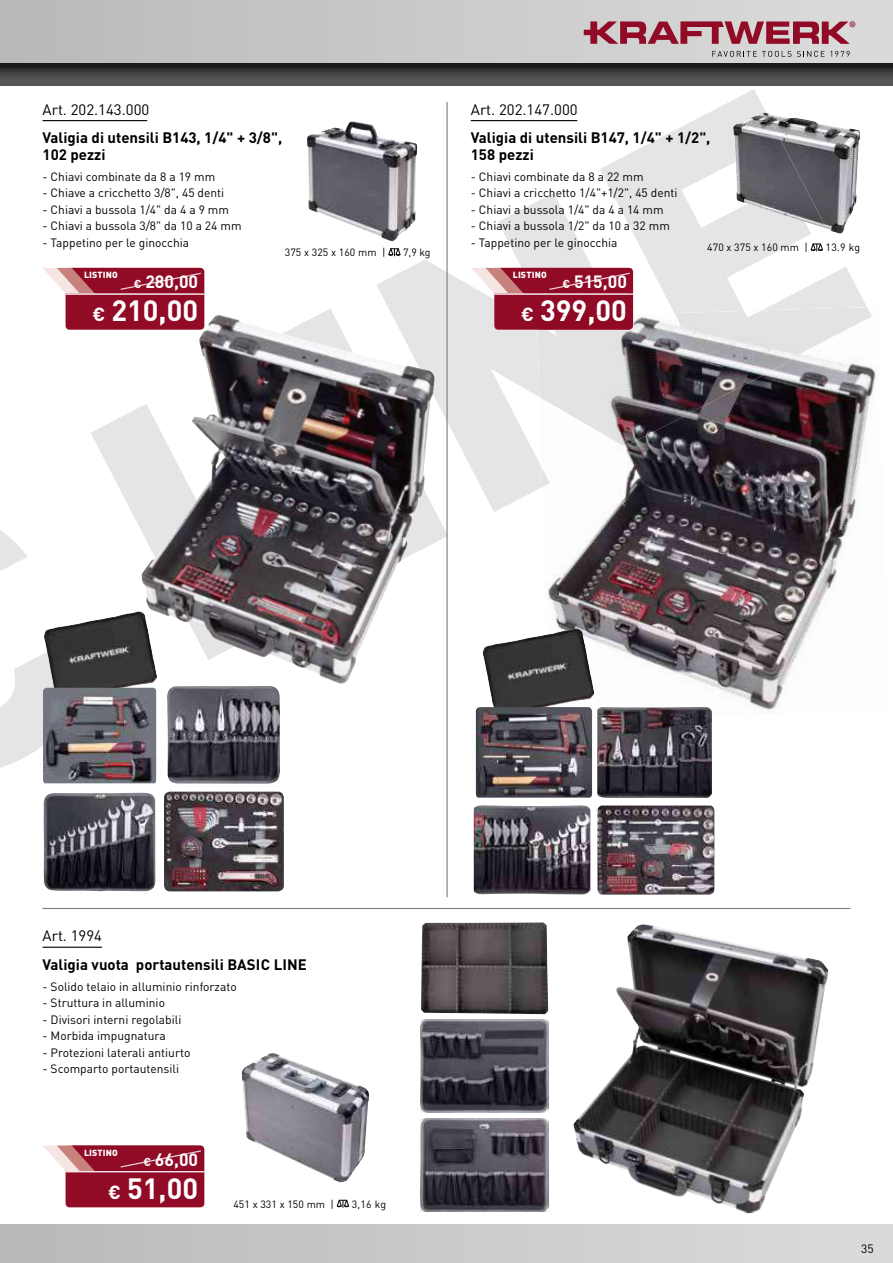
<style>
.page{position:relative;width:893px;height:1263px;background:#fff}
.page>*{position:absolute;margin:0;border:0;box-sizing:border-box;transform-origin:0 0}
.t1{font:900 359.55px "DIN Pro";color:#e5e5e5}
.t2{font:700 28.95px "DIN Pro";color:#fff}
.t3{font:700 18.75px "DIN Pro";color:#fff}
.t4{font:700 17.7px "DIN Pro";color:#fff}
.t5{font:700 15px/16.5px "DIN Pro";color:#000}
.t6{font:15px "DIN Pro";color:#000}
.t7{font:12px "DIN Pro";color:#000}
.t8{font:10.5px "DIN Pro";letter-spacing:.005em;color:#000}
.t9{font:900 8.85px "DIN Pro";letter-spacing:.02em;color:#fff}
.s1{font-size:11.4px}
.s2{font-size:18.75px}
</style>
<div class="page">
<div style="left:0;top:1225px;width:893px;height:37px;background:linear-gradient(to right,#b9b9b8,#dcdcdc)"></div>
<svg style="left:0;top:0;width:893px;height:64px;background:#c5c5c5"></svg>
<svg style="left:584px;top:21px;width:271px;height:23px;background:#af6675"></svg>
<svg style="left:712px;top:51px;width:79px;height:6px"></svg>
<svg style="left:797px;top:51px;width:27px;height:6px"></svg>
<svg style="left:830px;top:51px;width:20px;height:6px"></svg>
<img style="left:0;top:64px;width:893px;height:21px">
<svg style="left:337px;top:1199px;width:12px;height:9px"></svg>
<hr style="left:43px;top:947px;width:59px;height:1px;background:#000">
<div style="left:66px;top:1145px;width:138px;height:62px;background:#910b26;border-radius:4px"></div>
<hr style="left:66px;top:1171px;width:138px;height:1px;background:#fff">
<svg style="left:43px;top:1145px;width:158px;height:26px"></svg>
<hr style="left:43px;top:908px;width:807px;height:1px;background:#7e7e7d">
<div style="left:66px;top:268px;width:138px;height:62px;background:#910b26;border-radius:4px"></div>
<hr style="left:66px;top:293px;width:138px;height:2px;background:#fff">
<svg style="left:43px;top:268px;width:158px;height:25px"></svg>
<div style="left:494px;top:268px;width:139px;height:62px;background:#910b26;border-radius:4px"></div>
<hr style="left:494px;top:293px;width:139px;height:2px;background:#fff">
<svg style="left:472px;top:268px;width:158px;height:25px"></svg>
<hr style="left:43px;top:120px;width:104px;height:1px;background:#000">
<hr style="left:471px;top:120px;width:106px;height:1px;background:#000">
<svg style="left:810px;top:243px;width:13px;height:8px"></svg>
<img style="left:827px;top:125px;width:33px;height:109px">
<img style="left:733px;top:113px;width:94px;height:116px">
<img style="left:548px;top:369px;width:328px;height:351px">
<img style="left:537px;top:307px;width:335px;height:182px">
<img style="left:537px;top:314px;width:96px;height:16px">
<img style="left:541px;top:314px;width:84px;height:12px">
<img style="left:573px;top:924px;width:255px;height:290px">
<img style="left:483px;top:628px;width:111px;height:88px">
<img style="left:476px;top:707px;width:116px;height:91px">
<img style="left:474px;top:805px;width:116px;height:89px">
<img style="left:421px;top:922px;width:127px;height:92px">
<img style="left:421px;top:1019px;width:127px;height:93px">
<img style="left:421px;top:1118px;width:127px;height:94px">
<img style="left:597px;top:707px;width:115px;height:91px">
<img style="left:597px;top:805px;width:117px;height:89px">
<hr style="left:446px;top:102px;width:2px;height:795px;background:#7e7e7d">
<img style="left:44px;top:611px;width:113px;height:89px">
<svg style="left:388px;top:248px;width:13px;height:8px"></svg>
<img style="left:43px;top:688px;width:113px;height:95px">
<img style="left:44px;top:793px;width:111px;height:98px">
<img style="left:167px;top:686px;width:113px;height:98px">
<img style="left:307px;top:121px;width:110px;height:120px">
<img style="left:141px;top:315px;width:294px;height:369px">
<img style="left:164px;top:792px;width:120px;height:99px;border-radius:6px">
<img style="left:242px;top:1053px;width:127px;height:129px">
<h1 class="t1" style="left:33px;top:372px;width:793px;rotate:-27deg">LINE</h1>
<p class="t6" style="left:43px;top:104px;width:108px">Art. 202.143.000</p>
<p class="t5" style="left:43px;top:131px;width:241px">Valigia di utensili B143, 1/4" + 3/8",<br>102 pezzi</p>
<p class="t7" style="left:43px;top:172px;width:174px">- Chiavi combinate da 8 a 19 mm</p>
<p class="t7" style="left:43px;top:188px;width:183px">- Chiave a cricchetto 3/8", 45 denti</p>
<p class="t7" style="left:43px;top:205px;width:188px">- Chiavi a bussola 1/4" da 4 a 9 mm</p>
<p class="t7" style="left:43px;top:221px;width:201px">- Chiavi a bussola 3/8" da 10 a 24 mm</p>
<p class="t7" style="left:43px;top:238px;width:148px">- Tappetino per le ginocchia</p>
<p class="t6" style="left:471px;top:104px;width:108px">Art. 202.147.000</p>
<p class="t5" style="left:471px;top:131px;width:241px">Valigia di utensili B147, 1/4" + 1/2",<br>158 pezzi</p>
<p class="t7" style="left:471px;top:172px;width:174px">- Chiavi combinate da 8 a 22 mm</p>
<p class="t7" style="left:471px;top:189px;width:208px">- Chiavi a cricchetto 1/4"+1/2", 45 denti</p>
<p class="t7" style="left:471px;top:205px;width:194px">- Chiavi a bussola 1/4" da 4 a 14 mm</p>
<p class="t7" style="left:471px;top:222px;width:201px">- Chiavi a bussola 1/2" da 10 a 32 mm</p>
<p class="t7" style="left:471px;top:238px;width:148px">- Tappetino per le ginocchia</p>
<p class="t8" style="left:707px;top:244px;width:102px">470 x 375 x 160 mm |</p>
<p class="t8" style="left:826px;top:244px;width:36px">13.9 kg</p>
<p class="t8" style="left:285px;top:249px;width:102px">375 x 325 x 160 mm |</p>
<p class="t8" style="left:403px;top:249px;width:29px">7,9 kg</p>
<p class="t9" style="left:84px;top:270px;width:35px">LISTINO</p>
<p class="t9" style="left:513px;top:270px;width:35px">LISTINO</p>
<h3 class="t4" style="left:134px;top:276px;width:66px"><span class="s1">€</span> 280,00</h3>
<h3 class="t4" style="left:563px;top:276px;width:66px"><span class="s1">€</span> 515,00</h3>
<h2 class="t2" style="left:92px;top:301px;width:107px"><span class="s2">€</span> 210,00</h2>
<h2 class="t2" style="left:540px;top:301px;width:88px">399,00</h2>
<h3 class="t3" style="left:521px;top:308px;width:14px">€</h3>
<p class="t6" style="left:43px;top:930px;width:61px">Art. 1994</p>
<p class="t5" style="left:43px;top:958px;width:266px">Valigia vuota portautensili BASIC LINE</p>
<p class="t7" style="left:43px;top:982px;width:196px">- Solido telaio in alluminio rinforzato</p>
<p class="t7" style="left:43px;top:998px;width:124px">- Struttura in alluminio</p>
<p class="t7" style="left:43px;top:1015px;width:140px">- Divisori interni regolabili</p>
<p class="t7" style="left:43px;top:1031px;width:125px">- Morbida impugnatura</p>
<p class="t7" style="left:43px;top:1048px;width:149px">- Protezioni laterali antiurto</p>
<p class="t7" style="left:43px;top:1064px;width:138px">- Scomparto portautensili</p>
<p class="t9" style="left:84px;top:1148px;width:35px">LISTINO</p>
<h3 class="t4" style="left:143px;top:1153px;width:56px"><span class="s1">€</span> 66,00</h3>
<h2 class="t2" style="left:108px;top:1178px;width:92px"><span class="s2">€</span> 51,00</h2>
<p class="t8" style="left:233px;top:1200px;width:102px">451 x 331 x 150 mm |</p>
<p class="t8" style="left:352px;top:1200px;width:36px">3,16 kg</p>
<p class="t7" style="left:861px;top:1244px;width:14px">35</p>
</div>
